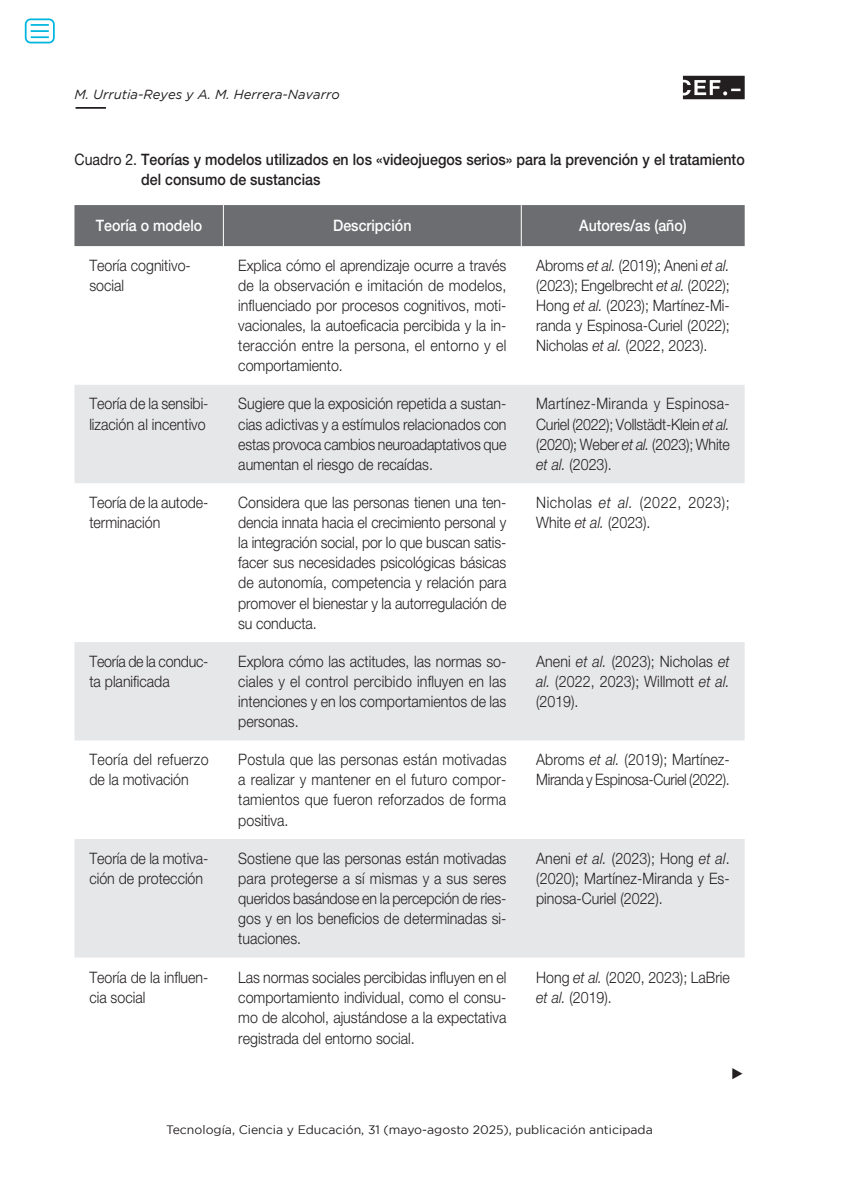
<style>
.page{position:relative;width:844px;height:1191px;background:#fff}
.page>*{position:absolute;margin:0;border:0;box-sizing:border-box;transform-origin:0 0}
.Tablas_y_gráficos{font:300 15.75px/20.1px "Helvetica Neue LT Std";color:#231f20;text-align:justify;scale:.9 1}
.Tablas_título{font:500 15.75px/20.1px "Helvetica Neue LT Std";color:#231f20;scale:.9 1}
.Tablas_y_gráficos-2{font:300 15.75px/20.1px "Helvetica Neue LT Std";letter-spacing:-.02em;color:#231f20;scale:.9 1}
.Tablas_y_gráficos-3{font:300 15.75px/20.1px "Helvetica Neue LT Std";letter-spacing:.035em;color:#231f20;scale:.9 1}
.Cabeceras_tablas_y_g{font:500 15.75px "Helvetica Neue LT Std";color:#fff;scale:.9 1}
.Tablas_y_gráficos-4{font:15.75px "Arial";color:#231f20;scale:.9 1}
.t1{font:italic 13.12px "Gotham";color:#231f20}
.t2{font:12.25px "Gotham";color:#231f20}
.s1{font-weight:400}
.s2{font-style:italic}
</style>
<div class="page">
<svg style="left:682px;top:76px;width:62px;height:23px"></svg>
<hr style="left:76px;top:107px;width:30px;height:2px;background:#231f20">
<div style="left:74px;top:205px;width:670px;height:41px;background:#6c6d70"></div>
<svg style="left:74px;top:385px;width:670px;height:572px;fill:#e6e7e9"></svg>
<hr style="left:223px;top:205px;width:1px;height:41px;background:#fff">
<hr style="left:520px;top:205px;width:1px;height:41px;background:#fff">
<div style="left:25px;top:18px;width:30px;height:25px;border:2px solid #00b6de;border-radius:5px"></div>
<svg style="left:31px;top:24px;width:18px;height:14px"></svg>
<p class="t1" style="left:74px;top:87px;width:267px">M. Urrutia-Reyes y A. M. Herrera-Navarro</p>
<p class="Tablas_título" style="left:141px;top:149px;width:672px;text-indent:-67px"><span class="s1">Cuadro 2.</span> Teorías y modelos utilizados en los «videojuegos serios» para la prevención y el tratamiento del consumo de sustancias</p>
<p class="Cabeceras_tablas_y_g" style="left:96px;top:216px;width:120px">Teoría o modelo</p>
<p class="Cabeceras_tablas_y_g" style="left:333px;top:216px;width:88px">Descripción</p>
<p class="Cabeceras_tablas_y_g" style="left:579px;top:216px;width:121px">Autores/as (año)</p>
<p class="Tablas_y_gráficos" style="left:89px;top:255px;width:114px">Teoría cognitivo&shy;social</p>
<p class="Tablas_y_gráficos" style="left:238px;top:255px;width:299px">Explica cómo el aprendizaje ocurre a través de la observación e imitación de modelos, influenciado por procesos cognitivos, moti&shy;vacionales, la autoeficacia percibida y la in&shy;teracción entre la persona, el entorno y el comportamiento.</p>
<p class="Tablas_y_gráficos" style="left:536px;top:255px;width:216px">Abroms <span class="s2">et al.</span> (2019); Aneni <span class="s2">et al. </span>(2023); Engelbrecht <span class="s2">et al.</span> (2022); Hong <span class="s2">et al.</span> (2023); Martínez-Mi&shy;randa y Espinosa-Curiel (2022); Nicholas <span class="s2">et al.</span> (2022, 2023).</p>
<p class="Tablas_y_gráficos" style="left:89px;top:393px;width:134px">Teoría de la sensibi&shy;lización al incentivo</p>
<p class="Tablas_y_gráficos" style="left:238px;top:393px;width:299px">Sugiere que la exposición repetida a sustan&shy;cias adictivas y a estímulos relacionados con estas provoca cambios neuroadaptativos que aumentan el riesgo de recaídas.</p>
<p class="Tablas_y_gráficos" style="left:536px;top:393px;width:216px">Martínez-Miranda y Espinosa-Curiel (2022); Vollstädt-Klein <span class="s2">et al. </span>(2020); Weber <span class="s2">et al.</span> (2023); White <span class="s2">et al.</span> (2023).</p>
<p class="Tablas_y_gráficos" style="left:89px;top:492px;width:134px">Teoría de la autode&shy;terminación</p>
<p class="Tablas_y_gráficos" style="left:238px;top:492px;width:299px">Considera que las personas tienen una ten&shy;dencia innata hacia el crecimiento personal y la integración social, por lo que buscan satis&shy;facer sus necesidades psicológicas básicas de autonomía, competencia y relación para promover el bienestar y la autorregulación de su conducta.</p>
<p class="Tablas_y_gráficos-3" style="left:536px;top:492px;width:217px">Nicholas <span class="s2">et al.</span> (2022, 2023);<br>White <span class="s2">et al.</span> (2023).</p>
<p class="Tablas_y_gráficos" style="left:89px;top:650px;width:134px">Teoría de la conduc&shy;ta planificada</p>
<p class="Tablas_y_gráficos" style="left:238px;top:650px;width:299px">Explora cómo las actitudes, las normas so&shy;ciales y el control percibido influyen en las intenciones y en los comportamientos de las personas.</p>
<p class="Tablas_y_gráficos" style="left:536px;top:650px;width:216px">Aneni <span class="s2">et al.</span> (2023); Nicholas <span class="s2">et al.</span> (2022, 2023); Willmott <span class="s2">et al. </span>(2019).</p>
<p class="Tablas_y_gráficos" style="left:89px;top:749px;width:134px">Teoría del refuerzo de la motivación</p>
<p class="Tablas_y_gráficos" style="left:238px;top:749px;width:299px">Postula que las personas están motivadas a realizar y mantener en el futuro compor&shy;tamientos que fueron reforzados de forma positiva.</p>
<p class="Tablas_y_gráficos-2" style="left:536px;top:749px;width:217px">Abroms <span class="s2">et al.</span> (2019); Martínez-<br>Miranda y Espinosa-Curiel (2022).</p>
<p class="Tablas_y_gráficos" style="left:89px;top:847px;width:134px">Teoría de la motiva&shy;ción de protección</p>
<p class="Tablas_y_gráficos" style="left:238px;top:847px;width:299px">Sostiene que las personas están motivadas para protegerse a sí mismas y a sus seres queridos basándose en la percepción de ries&shy;gos y en los beneficios de determinadas si&shy;tuaciones.</p>
<p class="Tablas_y_gráficos" style="left:536px;top:847px;width:216px">Aneni <span class="s2">et al.</span> (2023); Hong <span class="s2">et al</span>. (2020); Martínez-Miranda y Es&shy;pinosa-Curiel (2022).</p>
<p class="Tablas_y_gráficos" style="left:89px;top:967px;width:134px">Teoría de la influen&shy;cia social</p>
<p class="Tablas_y_gráficos" style="left:238px;top:967px;width:299px">Las normas sociales percibidas influyen en el comportamiento individual, como el consu&shy;mo de alcohol, ajustándose a la expectativa registrada del entorno social.</p>
<p class="Tablas_y_gráficos" style="left:536px;top:967px;width:216px">Hong <span class="s2">et al.</span> (2020, 2023); LaBrie <span class="s2">et al.</span> (2019).</p>
<p class="Tablas_y_gráficos-4" style="left:730px;top:1063px;width:17px">►</p>
<p class="t2" style="left:166px;top:1123px;width:488px">Tecnología, Ciencia y Educación, 31 (mayo-agosto 2025), publicación anticipada</p>
</div>
